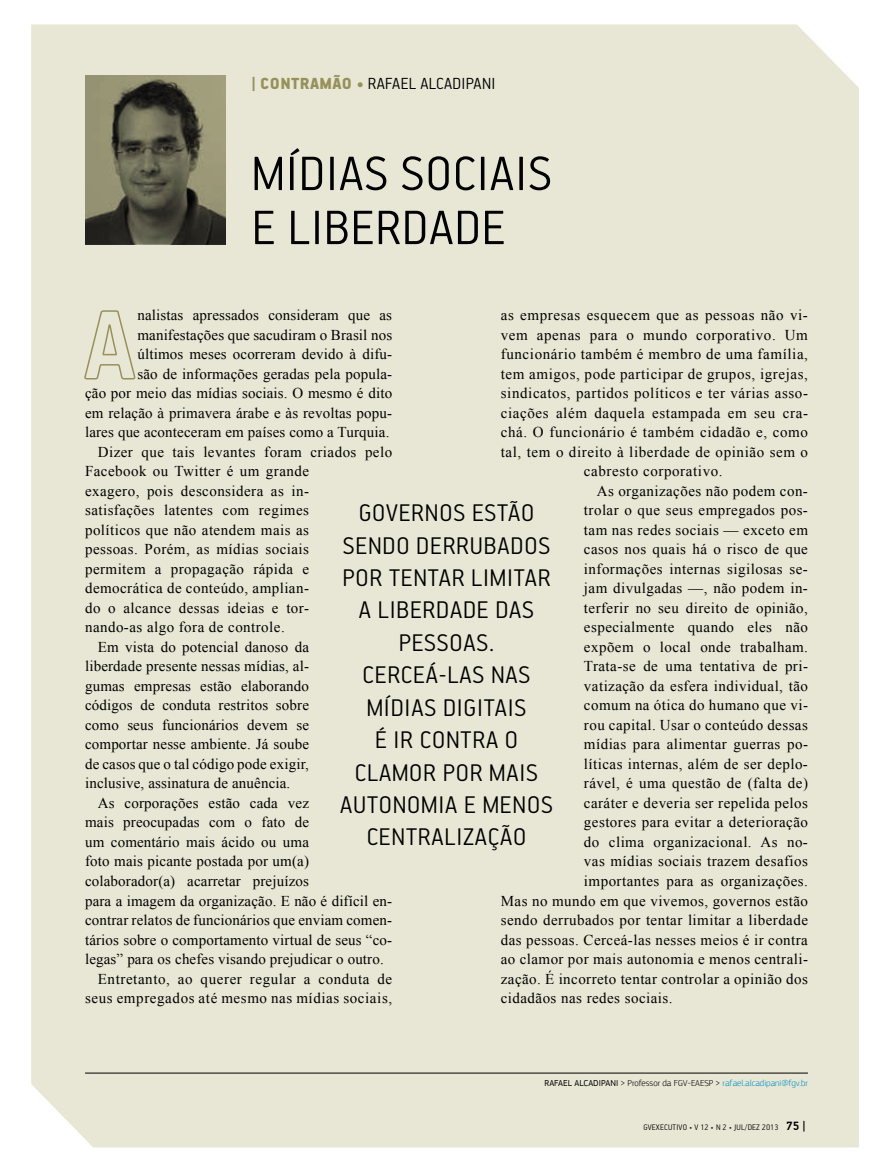
<style>
.page{position:relative;width:893px;height:1172px;background:#fff}
.page>*{position:absolute;margin:0;border:0;box-sizing:border-box;transform-origin:0 0}
.t1{font:300 54px/54px "PF Handbook Pro";letter-spacing:.02em;color:#000}
.t2{font:300 27px/32.4px "PF Handbook Pro";letter-spacing:.03em;color:#000;text-align:center}
.t3{font:300 18px "PF Handbook Pro";letter-spacing:.02em;color:#000}
.t4{font:15px "Times New Roman";letter-spacing:.03em;color:#000}
.t5{font:15px "Times New Roman";letter-spacing:.01em;color:#000}
.t6{font:300 9px "PF Square Sans Pro";color:#0092c8}
.t7{font:300 9px "PF Handbook Pro";letter-spacing:.02em;color:#000}
.s1{font-weight:900;color:#96915b}
.s2{font-weight:400;color:#000}
.s3{color:#000}
.s4{font-weight:700;font-size:13.5px}
</style>
<div class="page">
<div style="left:31px;top:24px;width:828px;height:1123px;background:#e8e6d4"></div>
<svg style="left:85px;top:309px;width:51px;height:71px;background:#dddbc5"></svg>
<hr style="left:85px;top:1072px;width:723px;height:1px;background:#000">
<img style="left:85px;top:75px;width:141px;height:169px">
<p class="t3" style="left:251px;top:73px;width:246px"><span class="s1">| Contramão •</span> RAFAEL ALCADIPANI</p>
<h1 class="t1" style="left:252px;top:144px;width:302px">MÍDIAS SOCIAIS<br>E LIBERDADE</h1>
<p class="t4" style="left:501px;top:305px;width:309px">as empresas esquecem que as pessoas não vi-</p>
<p class="t4" style="left:501px;top:324px;width:309px">vem apenas para o mundo corporativo. Um</p>
<p class="t4" style="left:501px;top:344px;width:309px">funcionário também é membro de uma família,</p>
<p class="t4" style="left:501px;top:363px;width:309px">tem amigos, pode participar de grupos, igrejas,</p>
<p class="t4" style="left:501px;top:383px;width:309px">sindicatos, partidos políticos e ter várias asso-</p>
<p class="t4" style="left:501px;top:402px;width:309px">ciações além daquela estampada em seu cra-</p>
<p class="t4" style="left:501px;top:422px;width:309px">chá. O funcionário é também cidadão e, como</p>
<p class="t4" style="left:501px;top:441px;width:309px">tal, tem o direito à liberdade de opinião sem o</p>
<p class="t4" style="left:584px;top:461px;width:140px">cabresto corporativo.</p>
<p class="t4" style="left:597px;top:480px;width:213px">As organizações não podem con-</p>
<p class="t4" style="left:584px;top:500px;width:225px">trolar o que seus empregados pos-</p>
<p class="t4" style="left:584px;top:519px;width:225px">tam nas redes sociais — exceto em</p>
<p class="t4" style="left:584px;top:539px;width:225px">casos nos quais há o risco de que</p>
<p class="t4" style="left:584px;top:558px;width:225px">informações internas sigilosas se-</p>
<p class="t4" style="left:584px;top:578px;width:225px">jam divulgadas —, não podem in-</p>
<p class="t4" style="left:584px;top:597px;width:225px">terferir no seu direito de opinião,</p>
<p class="t4" style="left:584px;top:617px;width:225px">especialmente quando eles não</p>
<p class="t4" style="left:584px;top:636px;width:225px">expõem o local onde trabalham.</p>
<p class="t4" style="left:584px;top:656px;width:225px">Trata-se de uma tentativa de pri-</p>
<p class="t4" style="left:584px;top:675px;width:225px">vatização da esfera individual, tão</p>
<p class="t4" style="left:584px;top:695px;width:225px">comum na ótica do humano que vi-</p>
<p class="t4" style="left:584px;top:714px;width:225px">rou capital. Usar o conteúdo dessas</p>
<p class="t4" style="left:584px;top:734px;width:225px">mídias para alimentar guerras po-</p>
<p class="t4" style="left:584px;top:753px;width:225px">líticas internas, além de ser deplo-</p>
<p class="t4" style="left:584px;top:773px;width:225px">rável, é uma questão de (falta de)</p>
<p class="t4" style="left:584px;top:792px;width:225px">caráter e deveria ser repelida pelos</p>
<p class="t4" style="left:584px;top:812px;width:225px">gestores para evitar a deterioração</p>
<p class="t4" style="left:584px;top:831px;width:225px">do clima organizacional. As no-</p>
<p class="t4" style="left:584px;top:851px;width:225px">vas mídias sociais trazem desafios</p>
<p class="t4" style="left:584px;top:870px;width:225px">importantes para as organizações.</p>
<p class="t4" style="left:501px;top:890px;width:309px">Mas no mundo em que vivemos, governos estão</p>
<p class="t4" style="left:501px;top:909px;width:309px">sendo derrubados por tentar limitar a liberdade</p>
<p class="t4" style="left:501px;top:929px;width:309px">das pessoas. Cerceá-las nesses meios é ir contra</p>
<p class="t4" style="left:501px;top:948px;width:309px">ao clamor por mais autonomia e menos centrali-</p>
<p class="t4" style="left:501px;top:968px;width:309px">zação. É incorreto tentar controlar a opinião dos</p>
<p class="t4" style="left:501px;top:987px;width:173px">cidadãos nas redes sociais.</p>
<p class="t5" style="left:137px;top:305px;width:256px">nalistas apressados consideram que as</p>
<p class="t5" style="left:137px;top:324px;width:256px">manifestações que sacudiram o Brasil nos</p>
<p class="t5" style="left:137px;top:344px;width:256px">últimos meses ocorreram devido à difu-</p>
<p class="t5" style="left:137px;top:363px;width:256px">são de informações geradas pela popula-</p>
<p class="t5" style="left:85px;top:383px;width:309px">ção por meio das mídias sociais. O mesmo é dito</p>
<p class="t5" style="left:85px;top:402px;width:309px">em relação à primavera árabe e às revoltas popu-</p>
<p class="t5" style="left:85px;top:422px;width:306px">lares que aconteceram em países como a Turquia.</p>
<p class="t4" style="left:98px;top:441px;width:296px">Dizer que tais levantes foram criados pelo</p>
<p class="t4" style="left:85px;top:461px;width:225px">Facebook ou Twitter é um grande</p>
<p class="t4" style="left:85px;top:480px;width:225px">exagero, pois desconsidera as in-</p>
<p class="t4" style="left:85px;top:500px;width:225px">satisfações latentes com regimes</p>
<p class="t4" style="left:85px;top:519px;width:225px">políticos que não atendem mais as</p>
<p class="t4" style="left:85px;top:539px;width:225px">pessoas. Porém, as mídias sociais</p>
<p class="t4" style="left:85px;top:558px;width:225px">permitem a propagação rápida e</p>
<p class="t4" style="left:85px;top:578px;width:225px">democrática de conteúdo, amplian-</p>
<p class="t4" style="left:85px;top:597px;width:225px">do o alcance dessas ideias e tor-</p>
<p class="t4" style="left:85px;top:617px;width:201px">nando-as algo fora de controle.</p>
<p class="t5" style="left:98px;top:636px;width:213px">Em vista do potencial danoso da</p>
<p class="t5" style="left:85px;top:656px;width:225px">liberdade presente nessas mídias, al-</p>
<p class="t5" style="left:85px;top:675px;width:225px">gumas empresas estão elaborando</p>
<p class="t5" style="left:85px;top:695px;width:225px">códigos de conduta restritos sobre</p>
<p class="t5" style="left:85px;top:714px;width:225px">como seus funcionários devem se</p>
<p class="t5" style="left:85px;top:734px;width:225px">comportar nesse ambiente. Já soube</p>
<p class="t5" style="left:85px;top:753px;width:225px">de casos que o tal código pode exigir,</p>
<p class="t5" style="left:85px;top:773px;width:207px">inclusive, assinatura de anuência.</p>
<p class="t5" style="left:98px;top:792px;width:213px">As corporações estão cada vez</p>
<p class="t5" style="left:85px;top:812px;width:225px">mais preocupadas com o fato de</p>
<p class="t5" style="left:85px;top:831px;width:225px">um comentário mais ácido ou uma</p>
<p class="t5" style="left:85px;top:851px;width:225px">foto mais picante postada por um(a)</p>
<p class="t5" style="left:85px;top:870px;width:225px">colaborador(a) acarretar prejuízos</p>
<p class="t5" style="left:85px;top:890px;width:309px">para a imagem da organização. E não é difícil en-</p>
<p class="t5" style="left:85px;top:909px;width:309px">contrar relatos de funcionários que enviam comen-</p>
<p class="t5" style="left:85px;top:929px;width:309px">tários sobre o comportamento virtual de seus “co-</p>
<p class="t5" style="left:85px;top:948px;width:300px">legas” para os chefes visando prejudicar o outro.</p>
<p class="t4" style="left:98px;top:968px;width:296px">Entretanto, ao querer regular a conduta de</p>
<p class="t4" style="left:85px;top:987px;width:309px">seus empregados até mesmo nas mídias sociais,</p>
<h2 class="t2" style="left:340px;top:495px;width:214px">GOVERNOS ESTÃO<br>SENDO DERRUBADOS<br>POR TENTAR LIMITAR<br>A LIBERDADE DAS<br>PESSOAS.<br>CERCEÁ-LAS NAS<br>MÍDIAS DIGITAIS<br>É IR CONTRA O<br>CLAMOR POR MAIS<br>AUTONOMIA E MENOS<br>CENTRALIZAÇÃO</h2>
<p class="t6" style="left:545px;top:1077px;width:265px"><span class="s2">RAFAEL ALCADIPANI</span> <span class="s3">&gt; Professor da FGV-EAESP &gt;</span> rafael.alcadipani@fgv.br</p>
<p class="t7" style="left:643px;top:1121px;width:164px">GVEXECUTIVO • V 12 • N 2 • JUL/DEZ 2013 <span class="s4">75 |</span></p>
</div>
